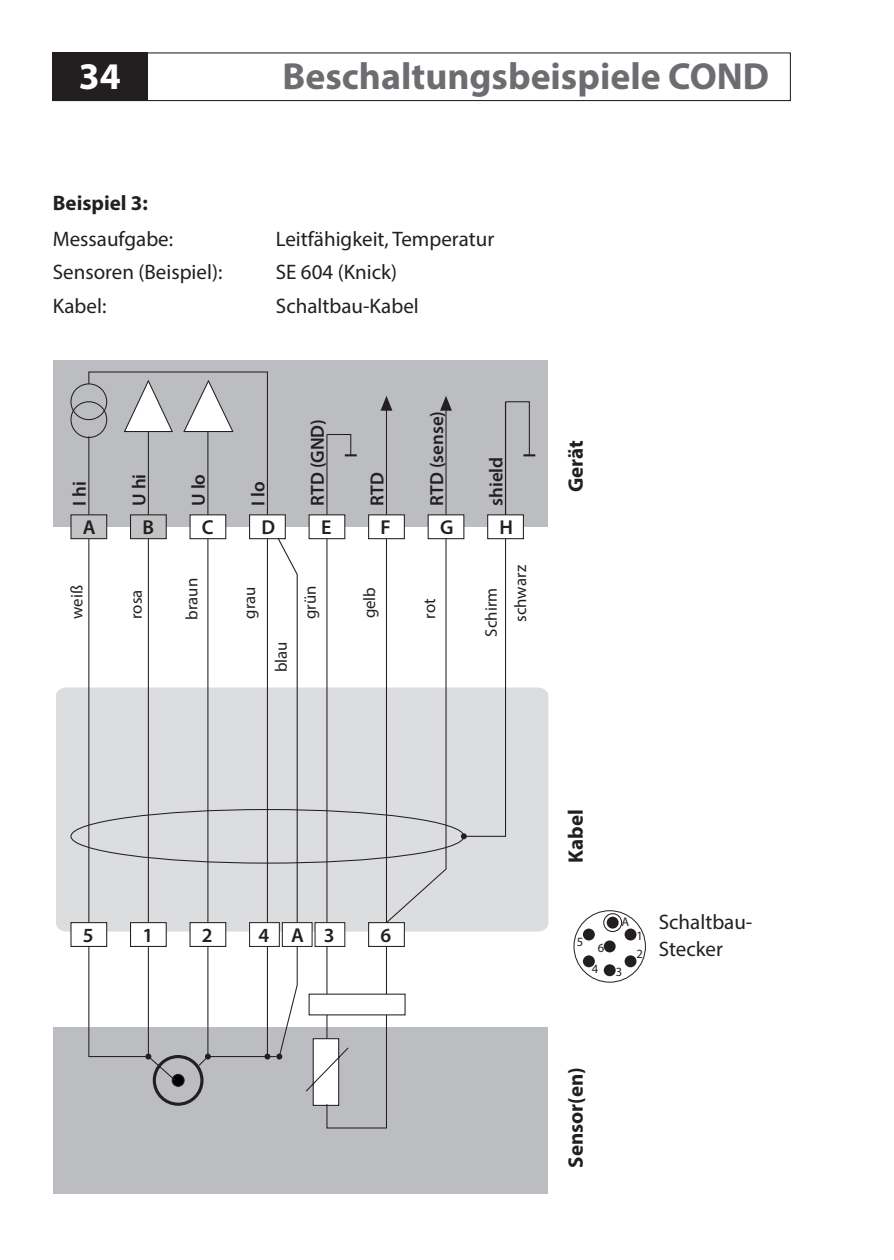
<style>
.page{position:relative;width:894px;height:1260px;background:#fff}
.page>*{position:absolute;margin:0;border:0;box-sizing:border-box;transform-origin:0 0}
.t1{font:700 37.8px "Myriad Pro";color:#6c6d70}
.t2{font:700 37.8px "Myriad Pro";color:#fff}
.t3{font:21px/27.3px "Myriad Pro";color:#231f20}
.t4{font:700 21px "Myriad Pro";color:#231f20}
.t5{font:600 20.1px "Myriad Pro";color:#231f20}
.t6{font:600 18.9px "Myriad Pro";color:#231f20}
.t7{font:16.8px "Myriad Pro";color:#231f20}
.t8{font:12.6px/18px "Myriad Pro";color:#231f20}
</style>
<div class="page">
<div style="left:52px;top:52px;width:739px;height:49px;border:1px solid #231f20"></div>
<div style="left:52px;top:52px;width:96px;height:49px;background:#231f20"></div>
<div style="left:56px;top:688px;width:492px;height:244px;background:#dcdddf;border-radius:9px"></div>
<div style="left:53px;top:1027px;width:494px;height:166px;background:#bcbdc0"></div>
<svg style="left:461px;top:538px;width:46px;height:301px"></svg>
<div style="left:53px;top:360px;width:494px;height:167px;background:#bcbdc0"></div>
<div style="left:130px;top:514px;width:37px;height:25px;background:#c1c3c5;border:1px solid #231f20"></div>
<div style="left:190px;top:514px;width:36px;height:25px;background:#fff;border:1px solid #231f20"></div>
<div style="left:249px;top:514px;width:37px;height:25px;background:#fff;border:1px solid #231f20"></div>
<div style="left:309px;top:514px;width:36px;height:25px;background:#fff;border:1px solid #231f20"></div>
<div style="left:368px;top:514px;width:37px;height:25px;background:#fff;border:1px solid #231f20"></div>
<div style="left:428px;top:514px;width:36px;height:25px;background:#fff;border:1px solid #231f20"></div>
<div style="left:487px;top:514px;width:37px;height:25px;background:#fff;border:1px solid #231f20"></div>
<div style="left:70px;top:514px;width:37px;height:25px;background:#c1c3c5;border:1px solid #231f20"></div>
<hr style="left:445px;top:408px;width:2px;height:107px;background:#231f20">
<hr style="left:386px;top:408px;width:1px;height:107px;background:#231f20">
<svg style="left:381px;top:396px;width:11px;height:15px"></svg>
<svg style="left:440px;top:396px;width:12px;height:15px"></svg>
<hr style="left:326px;top:435px;width:1px;height:80px;background:#231f20">
<svg style="left:326px;top:434px;width:31px;height:22px"></svg>
<hr style="left:505px;top:402px;width:1px;height:113px;background:#231f20">
<svg style="left:504px;top:401px;width:31px;height:55px"></svg>
<div style="left:70px;top:383px;width:37px;height:37px;border:1px solid #231f20;border-radius:50%"></div>
<div style="left:70px;top:401px;width:37px;height:37px;border:1px solid #231f20;border-radius:50%"></div>
<svg style="left:88px;top:371px;width:180px;height:145px"></svg>
<div style="left:172px;top:1074px;width:13px;height:13px;background:#000;border:1px solid #231f20;border-radius:50%"></div>
<div style="left:153px;top:1055px;width:51px;height:51px;border:3px solid #231f20;border-radius:50%"></div>
<div style="left:282px;top:922px;width:31px;height:25px;background:#fff;border:1px solid #231f20"></div>
<svg style="left:305px;top:538px;width:142px;height:591px"></svg>
<div style="left:70px;top:922px;width:37px;height:25px;background:#fff;border:1px solid #231f20"></div>
<svg style="left:88px;top:538px;width:89px;height:544px"></svg>
<div style="left:190px;top:922px;width:36px;height:25px;background:#fff;border:1px solid #231f20"></div>
<svg style="left:197px;top:537px;width:101px;height:530px"></svg>
<div style="left:574px;top:910px;width:72px;height:73px;border:1px solid #231f20;border-radius:50%"></div>
<div style="left:604px;top:940px;width:12px;height:12px;background:#231f20;border-radius:50%"></div>
<div style="left:604px;top:964px;width:12px;height:12px;background:#231f20;border-radius:50%"></div>
<div style="left:607px;top:917px;width:12px;height:12px;background:#231f20;border-radius:50%"></div>
<div style="left:583px;top:955px;width:12px;height:12px;background:#231f20;border-radius:50%"></div>
<div style="left:625px;top:955px;width:12px;height:12px;background:#231f20;border-radius:50%"></div>
<div style="left:625px;top:929px;width:12px;height:11px;background:#231f20;border-radius:50%"></div>
<div style="left:583px;top:929px;width:12px;height:11px;background:#231f20;border-radius:50%"></div>
<div style="left:603px;top:913px;width:19px;height:19px;border:1px solid #231f20;border-radius:50%"></div>
<h1 class="t2" style="left:79px;top:62px;width:43px">34</h1>
<h1 class="t1" style="left:282px;top:62px;width:488px">Beschaltungsbeispiele COND</h1>
<p class="t4" style="left:53px;top:195px;width:97px">Beispiel 3:</p>
<p class="t3" style="left:53px;top:227px;width:122px">Messaufgabe:</p>
<p class="t3" style="left:276px;top:227px;width:220px">Leitfähigkeit, Temperatur</p>
<p class="t3" style="left:53px;top:260px;width:171px">Sensoren (Beispiel):</p>
<p class="t3" style="left:276px;top:260px;width:123px">SE 604 (Knick)</p>
<p class="t3" style="left:53px;top:294px;width:55px">Kabel:</p>
<p class="t3" style="left:276px;top:294px;width:144px">Schaltbau-Kabel</p>
<p class="t6" style="left:72px;top:506px;width:26px;rotate:-90deg">I hi</p>
<p class="t6" style="left:132px;top:506px;width:34px;rotate:-90deg">U hi</p>
<p class="t6" style="left:191px;top:506px;width:34px;rotate:-90deg">U lo</p>
<p class="t6" style="left:251px;top:506px;width:26px;rotate:-90deg">I lo</p>
<p class="t6" style="left:310px;top:506px;width:88px;rotate:-90deg">RTD (GND)</p>
<p class="t6" style="left:370px;top:506px;width:35px;rotate:-90deg">RTD</p>
<p class="t6" style="left:429px;top:506px;width:97px;rotate:-90deg">RTD (sense)</p>
<p class="t6" style="left:489px;top:506px;width:51px;rotate:-90deg">shield</p>
<p class="t5" style="left:83px;top:519px;width:14px">A</p>
<p class="t5" style="left:142px;top:519px;width:13px">B</p>
<p class="t5" style="left:202px;top:519px;width:13px">C</p>
<p class="t5" style="left:261px;top:519px;width:15px">D</p>
<p class="t5" style="left:321px;top:519px;width:12px">E</p>
<p class="t5" style="left:381px;top:519px;width:12px">F</p>
<p class="t5" style="left:440px;top:519px;width:15px">G</p>
<p class="t5" style="left:500px;top:519px;width:15px">H</p>
<p class="t7" style="left:70px;top:619px;width:35px;rotate:-90deg">weiß</p>
<p class="t7" style="left:130px;top:619px;width:31px;rotate:-90deg">rosa</p>
<p class="t7" style="left:185px;top:620px;width:43px;rotate:-90deg">braun</p>
<p class="t7" style="left:243px;top:619px;width:34px;rotate:-90deg">grau</p>
<p class="t7" style="left:275px;top:672px;width:32px;rotate:-90deg">blau</p>
<p class="t7" style="left:304px;top:619px;width:35px;rotate:-90deg">grün</p>
<p class="t7" style="left:363px;top:618px;width:33px;rotate:-90deg">gelb</p>
<p class="t7" style="left:423px;top:619px;width:22px;rotate:-90deg">rot</p>
<p class="t7" style="left:485px;top:637px;width:50px;rotate:-90deg">Schirm</p>
<p class="t7" style="left:514px;top:622px;width:58px;rotate:-90deg">schwarz</p>
<p class="t4" style="left:568px;top:492px;width:53px;rotate:-90deg">Gerät</p>
<p class="t5" style="left:83px;top:927px;width:12px">5</p>
<p class="t5" style="left:142px;top:927px;width:12px">1</p>
<p class="t5" style="left:202px;top:927px;width:12px">2</p>
<p class="t5" style="left:259px;top:927px;width:78px">4A3</p>
<p class="t5" style="left:381px;top:927px;width:12px">6</p>
<p class="t4" style="left:568px;top:863px;width:55px;rotate:-90deg">Kabel</p>
<p class="t8" style="left:577px;top:934px;width:8px">5</p>
<p class="t8" style="left:598px;top:940px;width:8px">6</p>
<p class="t8" style="left:622px;top:913px;width:9px">A</p>
<p class="t8" style="left:592px;top:961px;width:8px">4</p>
<p class="t8" style="left:616px;top:964px;width:8px">3</p>
<p class="t8" style="left:637px;top:928px;width:8px">1<br>2</p>
<p class="t3" style="left:659px;top:910px;width:95px">Schaltbau-<br>Stecker</p>
<p class="t4" style="left:568px;top:1168px;width:102px;rotate:-90deg">Sensor(en)</p>
</div>
